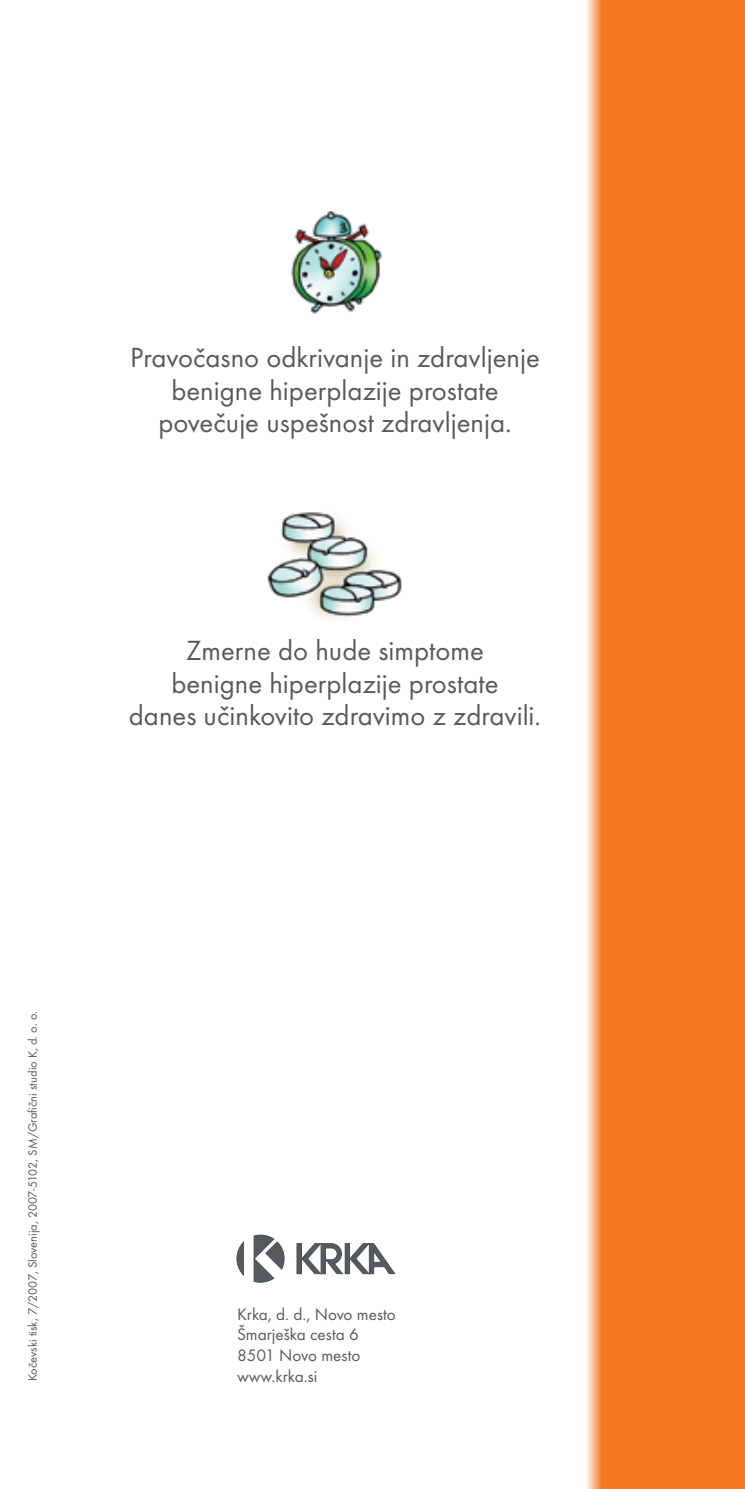
<style>
.page{position:relative;width:745px;height:1489px;background:#fff}
.page>*{position:absolute;margin:0;border:0;box-sizing:border-box;transform-origin:0 0}
.t1{font:28.75px/32.5px "Futura TEE";color:#58595b;text-align:center}
.t2{font:17.25px/20.8px "Futura TEE";color:#58595b}
.t3{font:12.5px "Futura TEE";color:#58595b}
</style>
<div class="page">
<img style="left:267px;top:512px;width:136px;height:108px">
<hr style="left:742px;top:0;width:2px;height:1488px;background:#f47920">
<div style="left:600px;top:0;width:143px;height:1488px;background:#f47920"></div>
<svg style="left:586px;top:0;width:14px;height:1488px;background:#fbc399"></svg>
<div style="left:297px;top:1243px;width:4px;height:30px;border:1px solid #41535d"></div>
<svg style="left:237px;top:1242px;width:6px;height:32px"></svg>
<svg style="left:254px;top:1234px;width:30px;height:48px"></svg>
<svg style="left:301px;top:1243px;width:41px;height:30px"></svg>
<div style="left:345px;top:1243px;width:4px;height:30px;border:1px solid #41535d"></div>
<svg style="left:349px;top:1243px;width:45px;height:30px"></svg>
<img style="left:291px;top:211px;width:91px;height:103px">
<p class="t1" style="left:130px;top:341px;width:411px">Pravočasno odkrivanje in zdravljenje benigne hiperplazije prostate povečuje uspešnost zdravljenja.</p>
<p class="t1" style="left:129px;top:634px;width:413px">Zmerne do hude simptome<br>benigne hiperplazije prostate<br>danes učinkovito zdravimo z zdravili.</p>
<p class="t3" style="left:25px;top:1381px;width:372px;rotate:-90deg">Kočevski tisk, 7/2007, Slovenija, 2007-51 02, SM/Grafični studio K, d. o. o.</p>
<p class="t2" style="left:237px;top:1303px;width:160px">Krka, d. d., Novo mesto<br>Šmarješka cesta 6<br>8501 Novo mesto</p>
<p class="t2" style="left:237px;top:1365px;width:82px">www.krka.si</p>
</div>
